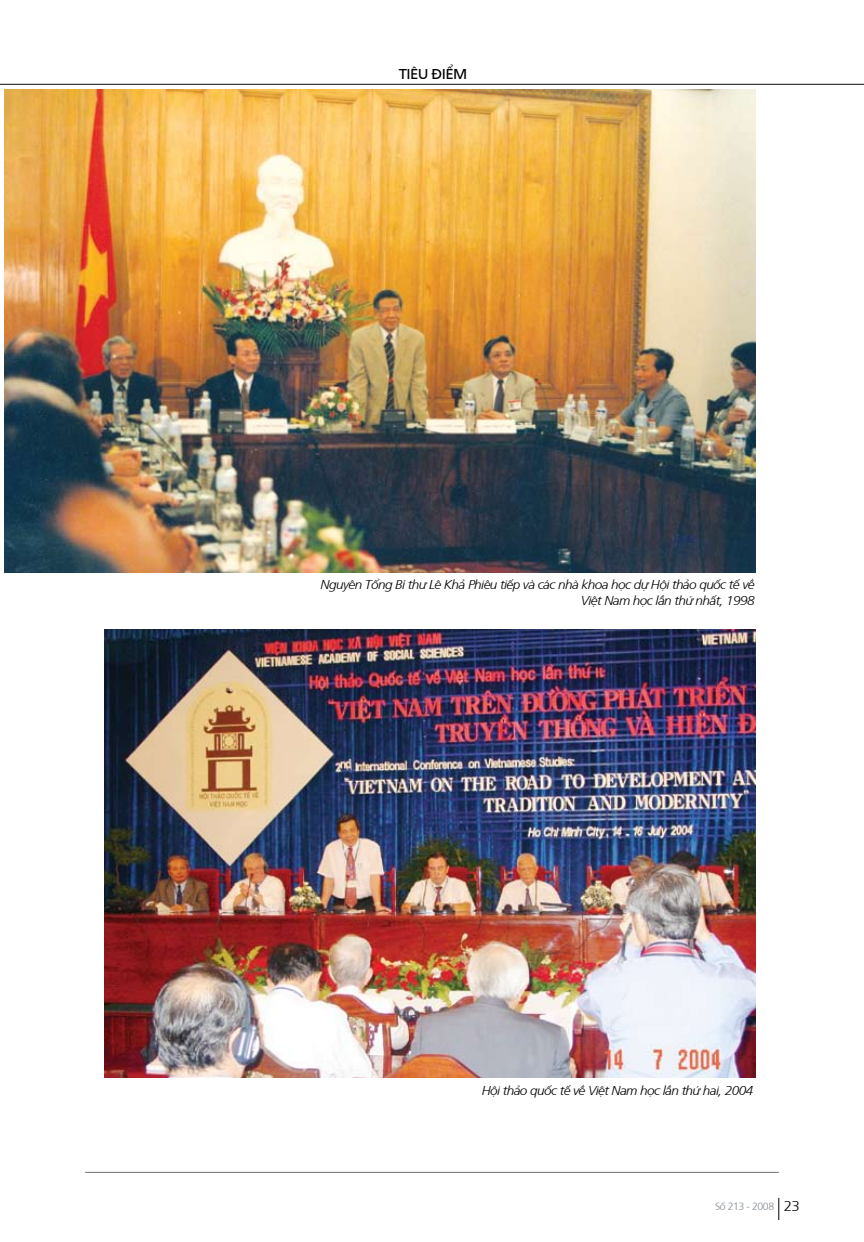
<style>
.page{position:relative;width:864px;height:1242px;background:#fff}
.page>*{position:absolute;margin:0;border:0;box-sizing:border-box;transform-origin:0 0}
.t1{font:14.25px "Frutiger";letter-spacing:-.04em;color:#000;scale:1.05 1}
.t2{font:italic 300 12.9px/17px "Frutiger";letter-spacing:-.04em;color:#000;text-align:right;scale:1.05 1}
.t3{font:300 10.5px "Frutiger";letter-spacing:-.04em;color:#828b92}
.s1{font-size:14.25px;color:#000}
</style>
<div class="page">
<img style="left:4px;top:90px;width:751px;height:483px">
<img style="left:104px;top:629px;width:651px;height:448px">
<hr style="left:0;top:84px;width:863px;height:1px;background:#0d0c0d">
<hr style="left:85px;top:1172px;width:693px;height:1px;background:#6d6f71">
<svg style="left:778px;top:1198px;width:1px;height:22px"></svg>
<p class="t1" style="left:398px;top:64px;width:67px">TIÊU ĐIỂM</p>
<p class="t2" style="left:320px;top:575px;width:414px">Nguyên Tổng Bí thư Lê Khả Phiêu tiếp và các nhà khoa học dự Hội thảo quốc tế về<br>Việt Nam học lần thứ nhất, 1998</p>
<p class="t2" style="left:481px;top:1081px;width:260px">Hội thảo quốc tế về Việt Nam học lần thứ hai, 2004</p>
<p class="t3" style="left:714px;top:1198px;width:86px">Số 213 - 2008 <span class="s1">23</span></p>
</div>
